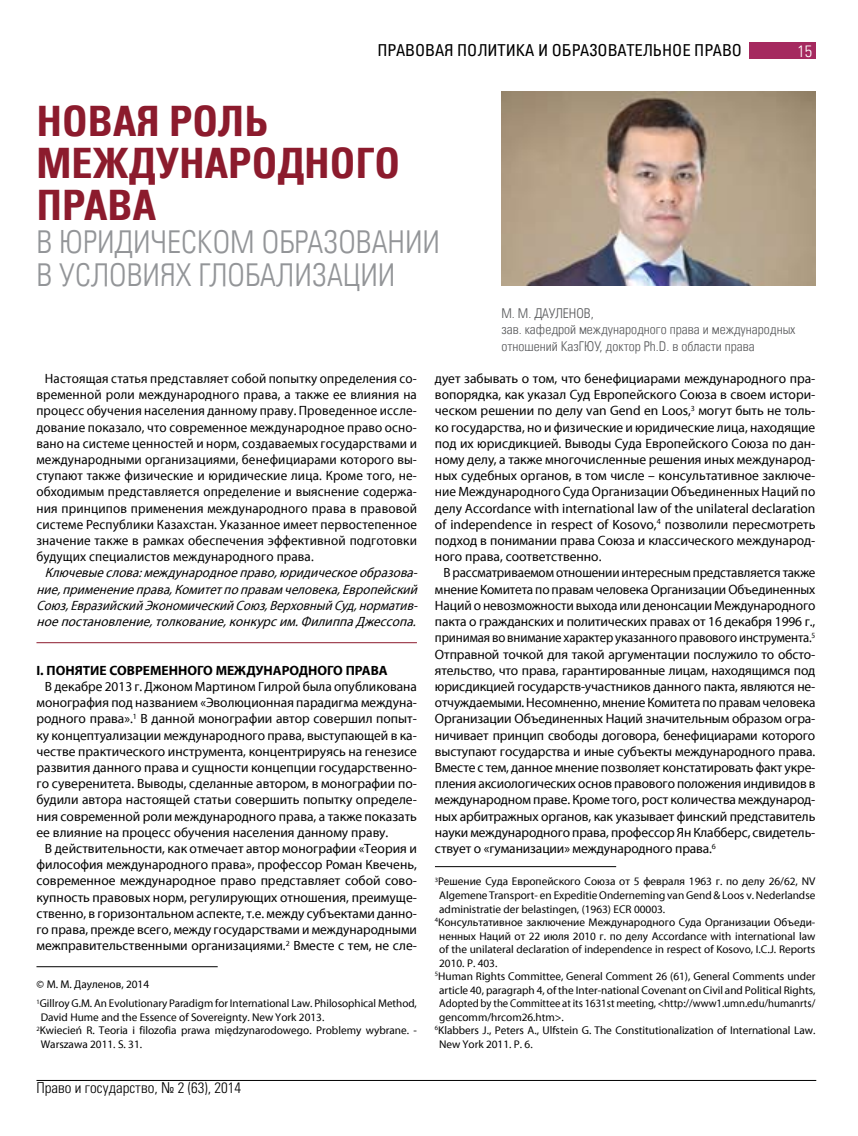
<style>
.page{position:relative;width:858px;height:1136px;background:#fff}
.page>*{position:absolute;margin:0;border:0;box-sizing:border-box;transform-origin:0 0}
.t1{font:42px/42px "Partner Condensed Bold kaz";color:#8c1b2d}
.t2{font:31.5px/33px "Partner Light Condensed kaz";color:#939598}
.t3{font:16.5px "Partner Condensed kaz";color:#000}
.t4{font:300 condensed 16.5px "Partner";color:#fff}
.t5{font:300 condensed 15px "Partner";color:#000}
.t6{font:13.5px/16.2px "SM Myriad Pro Regular";color:#000;text-align:justify}
.t7{font:italic 13.5px/16.2px "SM Myriad Pro Regular";color:#000;text-align:justify;scale:.96 1}
.t8{font:13.5px/16.2px "Partner Light Condensed kaz";color:#58595b}
.t9{font:13.5px "SM Myriad Pro Bold";color:#000}
.t10{font:11.25px/19.5px "SM Myriad Pro Regular";color:#000}
.t11{font:11.25px "SM Myriad Pro Regular";color:#000;scale:.95 1}
</style>
<div class="page">
<div style="left:748px;top:43px;width:67px;height:16px;background:#a5295f"></div>
<hr style="left:36px;top:1080px;width:779px;height:1px;background:#000">
<hr style="left:36px;top:642px;width:380px;height:1px;background:#8c1b2d">
<hr style="left:36px;top:966px;width:181px;height:1px;background:#000">
<hr style="left:434px;top:866px;width:182px;height:1px;background:#000">
<img style="left:501px;top:91px;width:314px;height:195px">
<p class="t3" style="left:377px;top:41px;width:366px">Правовая п олитика и образовательное п раво</p>
<h1 class="t1" style="left:36px;top:103px;width:232px;text-indent:100px">я рол ь международ</h1>
<h1 class="t1" style="left:36px;top:103px;width:26px">Нова</h1>
<h1 class="t1" style="left:304px;top:145px;width:49px">ного</h1>
<h1 class="t1" style="left:36px;top:187px;width:25px">права</h1>
<h2 class="t2" style="left:36px;top:228px;width:405px">в юридическом образовании в условиях глобализации</h2>
<p class="t4" style="left:797px;top:41px;width:16px">15</p>
<p class="t6" style="left:36px;top:370px;width:382px;text-indent:9px">Настоящая статья представляет собой попытку определения со&shy;временной роли международного права, а также ее влияния на процесс обучения населения данному праву. Проведенное иссле&shy;дование показало, что современное международное право осно&shy;вано на системе ценностей и норм, создаваемых государствами и международными организациями, бенефициарами которого вы&shy;ступают также физические и юридические лица. Кроме того, не&shy;обходимым представляется определение и выяснение содержа&shy;ния принципов применения международного права в правовой системе Республики Казахстан. Указанное имеет первостепенное значение также в рамках обеспечения эффективной подготовки будущих специалистов международного права.</p>
<p class="t7" style="left:36px;top:564px;width:402px;text-indent:9px">Ключевыеслова:международноеправо,юридическоеобразова&shy;ние,применениеправа,Комитетпоправам человека,Европейский Союз,ЕвразийскийЭкономическийСоюз,ВерховныйСуд,норматив&shy;ноепостановление,толкование,конкурсим.ФилиппаДжессопа.</p>
<p class="t9" style="left:36px;top:662px;width:56px">I. Понятие</p>
<p class="t9" style="left:109px;top:662px;width:10px">современно</p>
<p class="t9" style="left:197px;top:662px;width:29px">го междун</p>
<p class="t9" style="left:273px;top:662px;width:19px">ародно</p>
<p class="t9" style="left:327px;top:662px;width:62px">го права</p>
<p class="t6" style="left:36px;top:678px;width:382px;text-indent:9px">В декабре 2013 г. Джоном Мартином Гилрой была опубликована монография под названием «Эволюционная парадигма междуна&shy;родного права».<sup>1</sup> В данной монографии автор совершил попыт&shy;ку концептуализации международного права, выступающей в ка&shy;честве практического инструмента, концентрируясь на генезисе развития данного права и сущности концепции государственно&shy;го суверенитета. Выводы, сделанные автором, в монографии по&shy;будили автора настоящей статьи совершить попытку определе&shy;ния современной роли международного права, а также показать ее влияние на процесс обучения населения данному праву.</p>
<p class="t6" style="left:36px;top:840px;width:382px;text-indent:9px">В действительности, как отмечает автор монографии «Теория и философия международного права», профессор Роман Квечень, современное международное право представляет собой сово&shy;купность правовых норм, регулирующих отношения, преимуще&shy;ственно, в горизонтальном аспекте, т.е. между субъектами данно&shy;го права, прежде всего, между государствами и международными межправительственными организациями.<sup>2</sup> Вместе с тем, не сле-</p>
<p class="t10" style="left:36px;top:974px;width:382px">© М. М. Дауленов, 2014<br><sup>1</sup>Gillroy G.M. An Evolutionary Paradigm for International Law. Philosophical Method,</p>
<p class="t10" style="left:41px;top:1007px;width:285px">David Hume and the Essence of Sovereignty. New York 2013.</p>
<p class="t10" style="left:36px;top:1020px;width:382px"><sup>2</sup>Kwiecień R. Teoria i filozofia prawa międzynarodowego. Problemy wybrane. -</p>
<p class="t10" style="left:41px;top:1034px;width:103px">Warszawa 2011. S. 31.</p>
<p class="t5" style="left:36px;top:1079px;width:206px">Право и государство, № 2 (63), 2014</p>
<p class="t8" style="left:501px;top:306px;width:295px">М. М. Дауленов,<br>зав. кафедрой международного права и международных отношений КазГЮУ, доктор Ph.D. в области права</p>
<p class="t6" style="left:434px;top:370px;width:382px">дует забывать о том, что бенефициарами международного пра&shy;вопорядка, как указал Суд Европейского Союза в своем истори&shy;ческом решении по делу van Gend en Loos,<sup>3</sup> могут быть не толь&shy;ко государства, но и физические и юридические лица, находящие под их юрисдикцией. Выводы Суда Европейского Союза по дан&shy;ному делу, а также многочисленные решения иных международ&shy;ных судебных органов, в том числе – консультативное заключе&shy;ние Международного Суда Организации Объединенных Наций по делу Accordance with international law of the unilateral declaration of independence in respect of Kosovo,<sup>4</sup> позволили пересмотреть подход в понимании права Союза и классического международ&shy;ного права, соответственно.</p>
<p class="t6" style="left:434px;top:564px;width:382px;text-indent:9px">В рассматриваемом отношении интересным представляется также мнение Комитета по правам человека Организации Объединенных Наций о невозможности выхода или денонсации Международного пакта о гражданских и политических правах от 16 декабря 1996 г., принимая во внимание характер указанного правового инструмента.<sup>5<br></sup>Отправной точкой для такой аргументации послужило то обсто&shy;ятельство, что права, гарантированные лицам, находящимся под юрисдикцией государств-участников данного пакта, являются не&shy;отчуждаемыми. Несомненно, мнение Комитета по правам человека Организации Объединенных Наций значительным образом огра&shy;ничивает принцип свободы договора, бенефициарами которого выступают государства и иные субъекты международного права.<br>Вместе с тем, данное мнение позволяет констатировать факт укре&shy;пления аксиологических основ правового положения индивидов в международном праве. Кроме того, рост количества международ&shy;ных арбитражных органов, как указывает финский представитель науки международного права, профессор Ян Клабберс, свидетель&shy;ствует о «гуманизации» международного права.<sup>6</sup></p>
<p class="t10" style="left:434px;top:871px;width:382px"><sup>3</sup>Решение Суда Европейского Союза от 5 февраля 1963 г. по делу 26/62, NV</p>
<p class="t10" style="left:439px;top:885px;width:377px">Algemene Transport- en Expeditie Onderneming van Gend &amp; Loos v. Nederlandse</p>
<p class="t10" style="left:439px;top:898px;width:227px">administratie der belastingen, (1963) ECR 00003.</p>
<p class="t10" style="left:434px;top:912px;width:382px"><sup>4</sup>Консультативное заключение Международного Суда Организации Объеди-</p>
<p class="t10" style="left:439px;top:925px;width:377px">ненных Наций от 22 июля 2010 г. по делу Accordance with international law</p>
<p class="t10" style="left:439px;top:939px;width:377px">of the unilateral declaration of independence in respect of Kosovo, I.C.J. Reports</p>
<p class="t10" style="left:439px;top:952px;width:60px">2010. P. 403.</p>
<p class="t10" style="left:434px;top:966px;width:382px"><sup>5</sup>Human Rights Committee, General Comment 26 (61), General Comments under</p>
<p class="t10" style="left:439px;top:979px;width:377px">article 40, paragraph 4, of the Inter-national Covenant on Civil and Political Rights,</p>
<p class="t11" style="left:439px;top:996px;width:397px">Adopted by the Committee at its 1631st meeting, &lt;http://www1.umn.edu/humanrts/</p>
<p class="t10" style="left:439px;top:1006px;width:126px">gencomm/hrcom26.htm&gt;.</p>
<p class="t10" style="left:434px;top:1020px;width:382px"><sup>6</sup>Klabbers J., Peters A., Ulfstein G. The Constitutionalization of International Law.</p>
<p class="t10" style="left:439px;top:1033px;width:95px">New York 2011. P. 6.</p>
</div>
